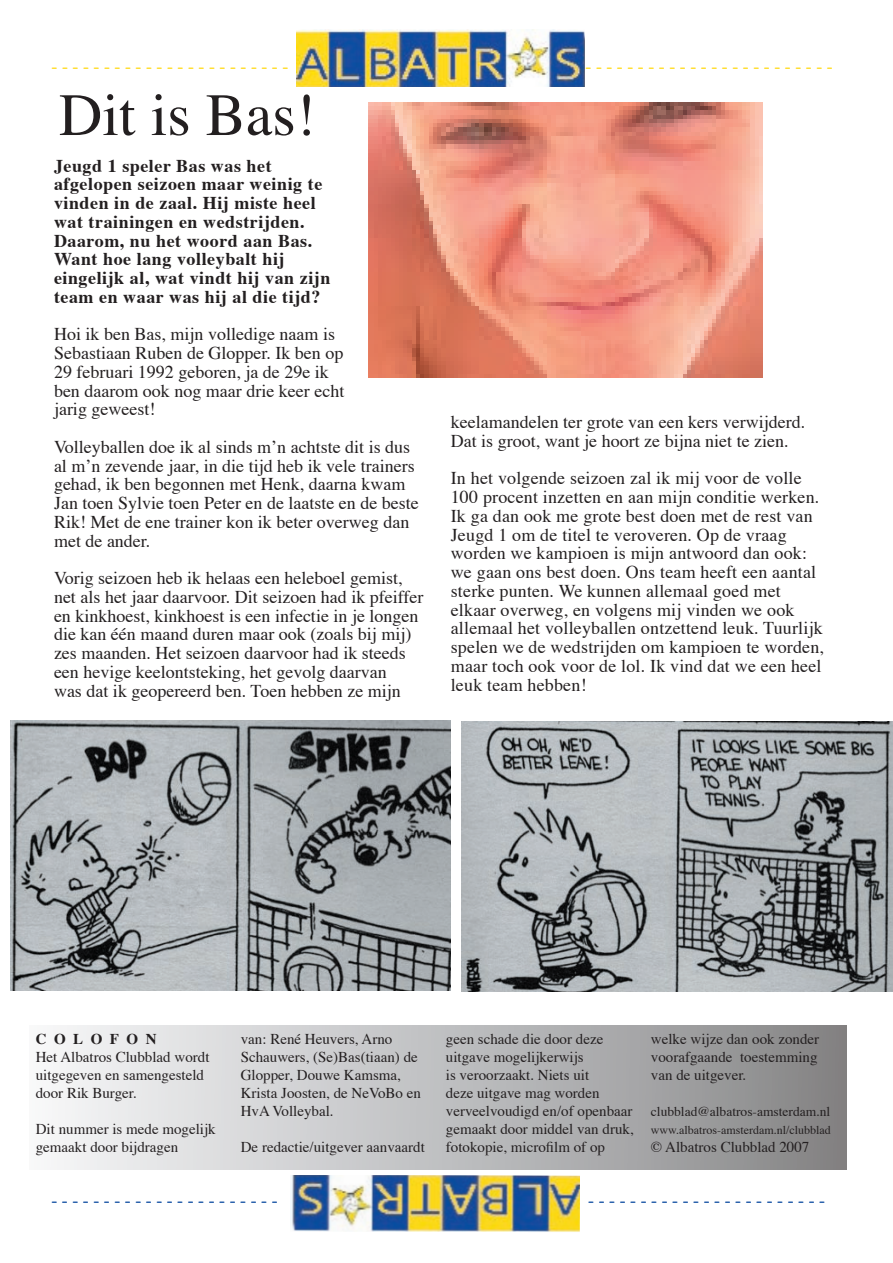
<style>
.page{position:relative;width:893px;height:1263px;background:#fff}
.page>*{position:absolute;margin:0;border:0;box-sizing:border-box;transform-origin:0 0}
.t1{font:60px "Times";color:#231f20}
.t2{font:18px/18.8px "Times";color:#231f20}
.t3{font:700 18px/18.8px "Times";letter-spacing:.03em;color:#231f20}
.t4{font:18px "Times";color:#ffda19}
.t5{font:18px "Times";color:#0f4da1}
.t6{font:15px/18px "Times";color:#231f20}
.t7{font:700 15px "Times";letter-spacing:.5em;color:#231f20}
.t8{font:13.5px "Times";color:#231f20}
.t9{font:12px "Times";color:#231f20}
</style>
<div class="page">
<img style="left:290px;top:1175px;width:290px;height:57px">
<img style="left:297px;top:30px;width:288px;height:56px">
<img style="left:369px;top:103px;width:393px;height:274px">
<div style="left:30px;top:1025px;width:816px;height:144px;background:linear-gradient(to right,#f8f9fa,#868687)"></div>
<img style="left:461px;top:721px;width:432px;height:270px">
<img style="left:10px;top:720px;width:441px;height:270px">
<p class="t4" style="left:52px;top:55px;width:238px">- - - - - - - - - - - - - - - - - - - - - - -</p>
<p class="t4" style="left:585px;top:55px;width:249px">- - - - - - - - - - - - - - - - - - - - - - - -</p>
<h1 class="t1" style="left:59px;top:77px;width:258px">Dit is Bas!</h1>
<p class="t3" style="left:54px;top:157px;width:278px">Jeugd 1 speler Bas was het afgelopen seizoen maar weinig te vinden in de zaal. Hij miste heel wat trainingen en wedstrijden.<br>Daarom, nu het woord aan Bas.<br>Want hoe lang volleybalt hij eingelijk al, wat vindt hij van zijn team en waar was hij al die tijd?</p>
<p class="t2" style="left:54px;top:326px;width:292px">Hoi ik ben Bas, mijn volledige naam is<br>Sebastiaan Ruben de Glopper. Ik ben op<br>29 februari 1992 geboren, ja de 29e ik ben daarom ook nog maar drie keer echt jarig geweest!</p>
<p class="t2" style="left:54px;top:438px;width:366px">Volleyballen doe ik al sinds mʼn achtste dit is dus al mʼn zevende jaar, in die tijd heb ik vele trainers gehad, ik ben begonnen met Henk, daarna kwam Jan toen Sylvie toen Peter en de laatste en de beste Rik! Met de ene trainer kon ik beter overweg dan met de ander.</p>
<p class="t2" style="left:54px;top:570px;width:371px">Vorig seizoen heb ik helaas een heleboel gemist, net als het jaar daarvoor. Dit seizoen had ik pfeiffer en kinkhoest, kinkhoest is een infectie in je longen die kan één maand duren maar ook (zoals bij mij) zes maanden. Het seizoen daarvoor had ik steeds een hevige keelontsteking, het gevolg daarvan<br>was dat ik geopereerd ben. Toen hebben ze mijn</p>
<p class="t2" style="left:451px;top:414px;width:356px">keelamandelen ter grote van een kers verwijderd.<br>Dat is groot, want je hoort ze bijna niet te zien.</p>
<p class="t2" style="left:451px;top:470px;width:375px">In het volgende seizoen zal ik mij voor de volle 100 procent inzetten en aan mijn conditie werken.<br>Ik ga dan ook me grote best doen met de rest van Jeugd 1 om de titel te veroveren. Op de vraag worden we kampioen is mijn antwoord dan ook: we gaan ons best doen. Ons team heeft een aantal sterke punten. We kunnen allemaal goed met elkaar overweg, en volgens mij vinden we ook allemaal het volleyballen ontzettend leuk. Tuurlijk spelen we de wedstrijden om kampioen te worden, maar toch ook voor de lol. Ik vind dat we een heel leuk team hebben!</p>
<p class="t7" style="left:36px;top:1029px;width:122px">COLOFON</p>
<p class="t6" style="left:36px;top:1049px;width:175px">Het Albatros Clubblad wordt uitgegeven en samengesteld door Rik Burger.</p>
<p class="t6" style="left:36px;top:1121px;width:182px">Dit nummer is mede mogelijk gemaakt door bijdragen</p>
<p class="t6" style="left:241px;top:1031px;width:182px">van: René Heuvers, Arno<br>Schauwers, (Se)Bas(tiaan) de<br>Glopper, Douwe Kamsma,<br>Krista Joosten, de NeVoBo en<br>HvA Volleybal.</p>
<p class="t6" style="left:241px;top:1139px;width:186px">De redactie/uitgever aanvaardt</p>
<p class="t6" style="left:446px;top:1031px;width:189px">geen schade die door deze uitgave mogelijkerwijs<br>is veroorzaakt. Niets uit<br>deze uitgave mag worden verveelvoudigd en/of openbaar gemaakt door middel van druk, fotokopie, microfilm of op</p>
<p class="t6" style="left:651px;top:1031px;width:170px;text-align:justify">welke wijze dan ook zonder voorafgaande toestemming van de uitgever.</p>
<p class="t8" style="left:651px;top:1103px;width:181px">clubblad@albatros-amsterdam.nl</p>
<p class="t9" style="left:651px;top:1122px;width:181px">www.albatros-amsterdam.nl/clubblad</p>
<p class="t6" style="left:651px;top:1139px;width:160px">© Albatros Clubblad 2007</p>
<p class="t5" style="left:51px;top:1189px;width:228px">- - - - - - - - - - - - - - - - - - - - - -</p>
<p class="t5" style="left:588px;top:1189px;width:238px">- - - - - - - - - - - - - - - - - - - - - - -</p>
</div>
